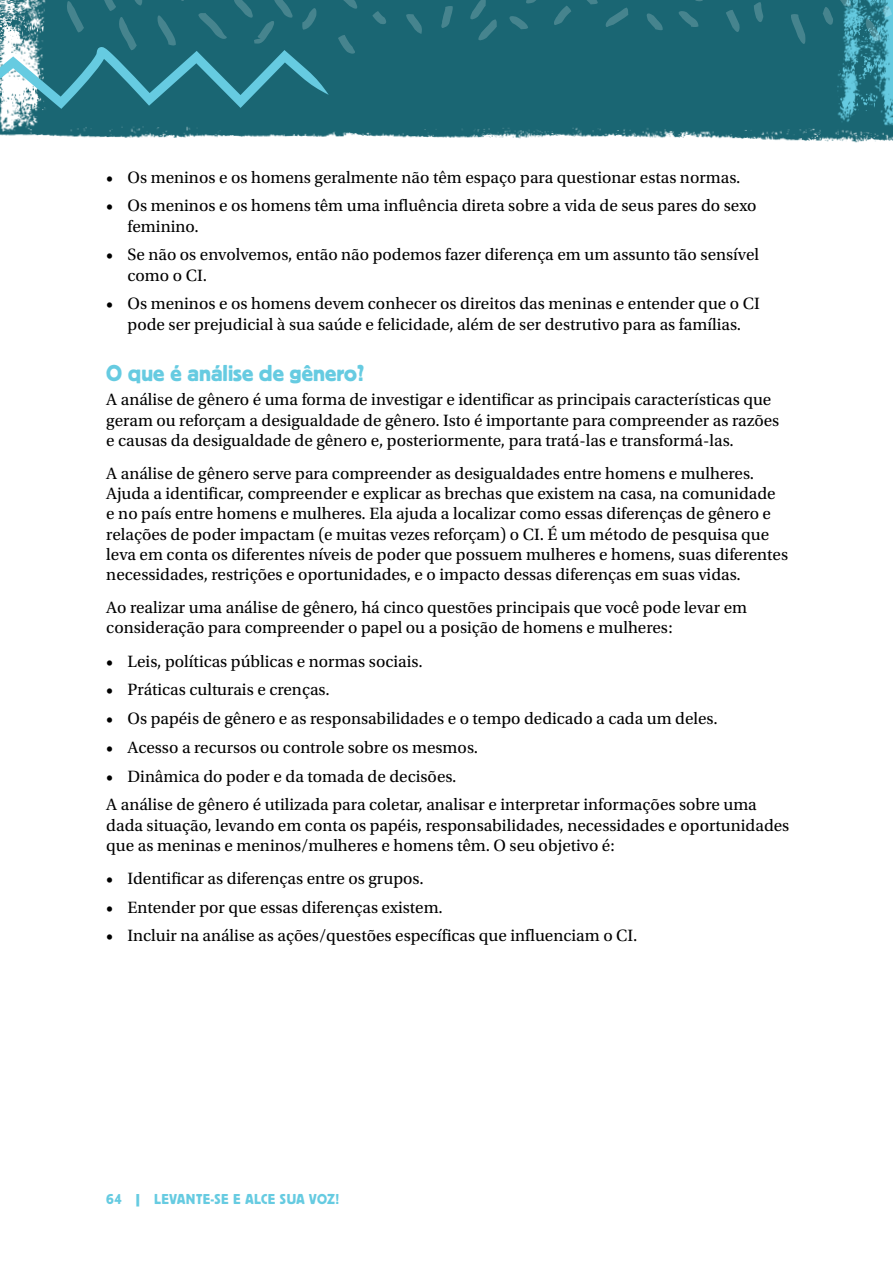
<style>
.page{position:relative;width:893px;height:1263px;background:#fff}
.page>*{position:absolute;margin:0;border:0;box-sizing:border-box;transform-origin:0 0}
.t1{font:24px "Platz";color:#66cbe1}
.t2{font:17.25px/20.2px "Utopia Std";color:#000}
.t3{font:15px "Platz";letter-spacing:.03em;color:#66cbe1}
</style>
<div class="page">
<img style="left:0;top:0;width:819px;height:141px">
<img style="left:819px;top:0;width:74px;height:143px">
<svg style="left:839px;top:0;width:12px;height:6px"></svg>
<svg style="left:866px;top:6px;width:26px;height:35px"></svg>
<svg style="left:822px;top:7px;width:11px;height:18px"></svg>
<svg style="left:754px;top:2px;width:9px;height:21px"></svg>
<svg style="left:791px;top:14px;width:14px;height:30px"></svg>
<svg style="left:726px;top:10px;width:14px;height:22px"></svg>
<svg style="left:686px;top:0;width:17px;height:1px"></svg>
<svg style="left:679px;top:11px;width:19px;height:16px"></svg>
<svg style="left:646px;top:13px;width:17px;height:17px"></svg>
<svg style="left:606px;top:8px;width:22px;height:19px"></svg>
<svg style="left:581px;top:0;width:17px;height:4px"></svg>
<svg style="left:554px;top:6px;width:17px;height:19px"></svg>
<svg style="left:526px;top:0;width:20px;height:4px"></svg>
<svg style="left:509px;top:16px;width:19px;height:13px"></svg>
<svg style="left:470px;top:0;width:27px;height:41px"></svg>
<svg style="left:441px;top:6px;width:12px;height:22px"></svg>
<svg style="left:337px;top:0;width:21px;height:9px"></svg>
<svg style="left:338px;top:35px;width:17px;height:19px"></svg>
<svg style="left:372px;top:11px;width:14px;height:13px"></svg>
<svg style="left:406px;top:14px;width:16px;height:20px"></svg>
<svg style="left:0;top:0;width:329px;height:109px;background:#357e8b"></svg>
<p class="t2" style="left:106px;top:167px;width:636px">• Os meninos e os homens geralmente não têm espaço para questionar estas normas.</p>
<p class="t2" style="left:128px;top:196px;width:631px;text-indent:-21px">• Os meninos e os homens têm uma influência direta sobre a vida de seus pares do sexo feminino.</p>
<p class="t2" style="left:128px;top:245px;width:633px;text-indent:-21px">• Se não os envolvemos, então não podemos fazer diferença em um assunto tão sensível como o CI.</p>
<p class="t2" style="left:106px;top:294px;width:655px;text-align:center">• Os meninos e os homens devem conhecer os direitos das meninas e entender que o CI pode ser prejudicial à sua saúde e felicidade, além de ser destrutivo para as famílias.</p>
<h1 class="t1" style="left:106px;top:360px;width:259px">O que é análise de gênero?</h1>
<p class="t2" style="left:106px;top:390px;width:675px">A análise de gênero é uma forma de investigar e identificar as principais características que geram ou reforçam a desigualdade de gênero. Isto é importante para compreender as razões e causas da desigualdade de gênero e, posteriormente, para tratá-las e transformá-las.</p>
<p class="t2" style="left:106px;top:464px;width:683px">A análise de gênero serve para compreender as desigualdades entre homens e mulheres.<br>Ajuda a identificar, compreender e explicar as brechas que existem na casa, na comunidade e no país entre homens e mulheres. Ela ajuda a localizar como essas diferenças de gênero e relações de poder impactam (e muitas vezes reforçam) o CI. É um método de pesquisa que leva em conta os diferentes níveis de poder que possuem mulheres e homens, suas diferentes necessidades, restrições e oportunidades, e o impacto dessas diferenças em suas vidas.</p>
<p class="t2" style="left:106px;top:598px;width:642px">Ao realizar uma análise de gênero, há cinco questões principais que você pode levar em consideração para compreender o papel ou a posição de homens e mulheres:</p>
<p class="t2" style="left:106px;top:651px;width:318px">• Leis, políticas públicas e normas sociais.</p>
<p class="t2" style="left:106px;top:680px;width:225px">• Práticas culturais e crenças.</p>
<p class="t2" style="left:106px;top:709px;width:613px">• Os papéis de gênero e as responsabilidades e o tempo dedicado a cada um deles.</p>
<p class="t2" style="left:106px;top:737px;width:373px">• Acesso a recursos ou controle sobre os mesmos.</p>
<p class="t2" style="left:106px;top:762px;width:652px;line-height:28.8px">• Dinâmica do poder e da tomada de decisões.<br>A análise de gênero é utilizada para coletar, analisar e interpretar informações sobre uma</p>
<p class="t2" style="left:106px;top:815px;width:684px">dada situação, levando em conta os papéis, responsabilidades, necessidades e oportunidades que as meninas e meninos/mulheres e homens têm. O seu objetivo é:</p>
<p class="t2" style="left:106px;top:868px;width:319px">• Identificar as diferenças entre os grupos.</p>
<p class="t2" style="left:106px;top:897px;width:338px">• Entender por que essas diferenças existem.</p>
<p class="t2" style="left:106px;top:926px;width:533px">• Incluir na análise as ações/questões específicas que influenciam o CI.</p>
<p class="t3" style="left:106px;top:1191px;width:235px">64 | LEVANTE-SE E ALCE SUA VOZ!</p>
</div>
